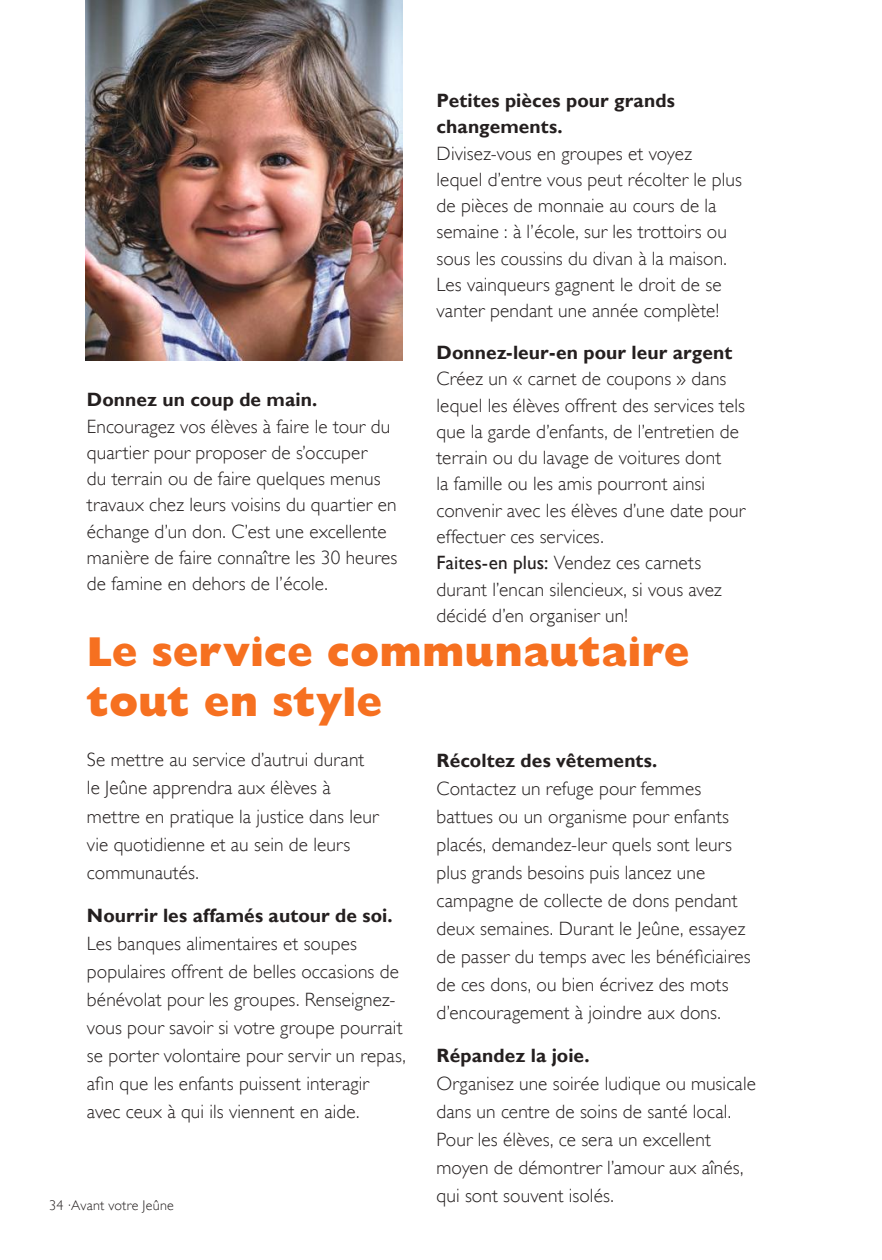
<style>
.page{position:relative;width:882px;height:1260px;background:#fff}
.page>*{position:absolute;margin:0;border:0;box-sizing:border-box;transform-origin:0 0}
.t1{font:800 42px/50.4px "Gill Sans Std";color:#f67020}
.t2{font:300 19.25px/28px "Gill Sans";letter-spacing:.01em;color:#241f1f}
.t3{font:700 19.25px/26.2px "Gill Sans";letter-spacing:.005em;color:#241f1f}
.t4{font:300 14px "Gill Sans";letter-spacing:.02em;color:#241f1f}
.s1{font-weight:400}
.s2{font-style:inherit}
</style>
<div class="page">
<img style="left:85px;top:0;width:317px;height:361px">
<p class="t3" style="left:437px;top:88px;width:240px">Petites pièces pour grands changements.</p>
<p class="t2" style="left:437px;top:140px;width:307px;line-height:26.2px">Divisez-vous en groupes et voyez lequel d’entre vous peut récolter le plus de pièces de monnaie au cours de la semaine : à l’école, sur les trottoirs ou sous les coussins du divan à la maison.<br>Les vainqueurs gagnent le droit de se vanter pendant une année complète!</p>
<p class="t3" style="left:437px;top:340px;width:297px">Donnez-leur-en pour leur argent</p>
<p class="t2" style="left:437px;top:366px;width:310px;line-height:26.2px">Créez un « carnet de coupons » dans lequel les élèves offrent des services tels que la garde d’enfants, de l’entretien de terrain ou du lavage de voitures dont<br>la famille ou les amis pourront ainsi convenir avec les élèves d’une date pour effectuer ces services.<br><span class="s1">Faites-en plus:</span> <span class="s2">Vendez ces carnets durant l’encan silencieux, si vous avez décidé d’en organiser un!</span></p>
<h1 class="t1" style="left:87px;top:626px;width:604px">Le service communautaire tout en style</h1>
<p class="t2" style="left:87px;top:746px;width:293px">Se mettre au service d’autrui durant le Jeûne apprendra aux élèves à mettre en pratique la justice dans leur vie quotidienne et au sein de leurs communautés.</p>
<p class="t3" style="left:87px;top:903px;width:307px">Nourrir les affamés autour de soi.</p>
<p class="t2" style="left:87px;top:930px;width:320px">Les banques alimentaires et soupes populaires offrent de belles occasions de bénévolat pour les groupes. Renseignez&shy;vous pour savoir si votre groupe pourrait se porter volontaire pour servir un repas, afin que les enfants puissent interagir avec ceux à qui ils viennent en aide.</p>
<p class="t3" style="left:87px;top:387px;width:232px">Donnez un coup de main.</p>
<p class="t2" style="left:87px;top:413px;width:312px;line-height:26.2px">Encouragez vos élèves à faire le tour du quartier pour proposer de s’occuper<br>du terrain ou de faire quelques menus travaux chez leurs voisins du quartier en échange d’un don. C’est une excellente manière de faire connaître les 30 heures de famine en dehors de l’école.</p>
<p class="t3" style="left:437px;top:747px;width:222px">Récoltez des vêtements.</p>
<p class="t2" style="left:437px;top:774px;width:316px">Contactez un refuge pour femmes battues ou un organisme pour enfants placés, demandez-leur quels sont leurs plus grands besoins puis lancez une campagne de collecte de dons pendant deux semaines. Durant le Jeûne, essayez de passer du temps avec les bénéficiaires de ces dons, ou bien écrivez des mots d’encouragement à joindre aux dons.</p>
<p class="t3" style="left:437px;top:1043px;width:155px">Répandez la joie.</p>
<p class="t2" style="left:437px;top:1070px;width:321px">Organisez une soirée ludique ou musicale dans un centre de soins de santé local.<br>Pour les élèves, ce sera un excellent moyen de démontrer l’amour aux aînés, qui sont souvent isolés.</p>
<p class="t4" style="left:49px;top:1197px;width:126px">34 ∙Avant votre Jeûne</p>
</div>
